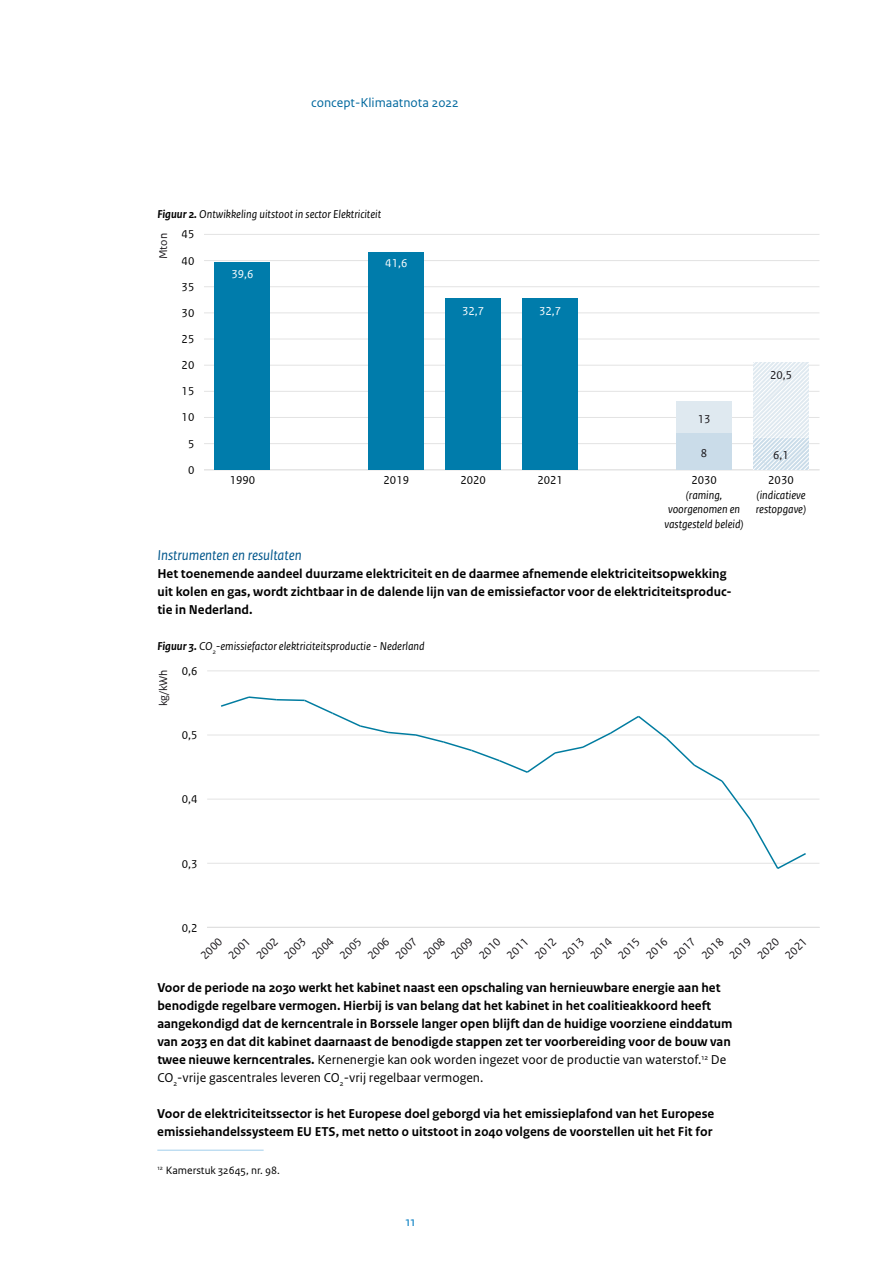
<style>
.page{position:relative;width:893px;height:1263px;background:#fff}
.page>*{position:absolute;margin:0;border:0;box-sizing:border-box;transform-origin:0 0}
.Tussenkop_1_-_blauw{font:italic 15px "Rijksoverheid Sans Text";color:#00568b}
.P_Broodtekst_met_wit{font:700 13.5px/18px "Rijksoverheid Sans Text";color:#000}
.t1{font:13.5px "Rijksoverheid Sans Text Regular 2";color:#00689e}
.t2{font:13.5px "Rijksoverheid Sans Text";color:#007bc1}
.Figuurtitel{font:italic 12px "Rijksoverheid Sans Text";color:#000}
.t3{font:12px "Rijksoverheid Sans Text TT";color:#1a171b}
.t4{font:italic 12px/14.4px "Rijksoverheid Sans Text TT";color:#000}
.t5{font:12px "Rijksoverheid Sans Text TT";color:#000}
.t6{font:12px "Rijksoverheid Sans Text TT";color:#fff}
.t7{font:11.7px "Rijksoverheid Sans Text TT Regular 2";color:#1a171b}
.Voetnoot{font:11.25px "Rijksoverheid Sans Text";color:#000}
.s1{font-weight:700}
.s2{font-weight:400}
</style>
<div class="page">
<hr style="left:204px;top:469px;width:615px;height:1px;background:#e3e3e3">
<hr style="left:204px;top:443px;width:615px;height:1px;background:#e3e3e3">
<hr style="left:204px;top:417px;width:615px;height:1px;background:#e3e3e3">
<hr style="left:204px;top:391px;width:615px;height:1px;background:#e3e3e3">
<hr style="left:204px;top:365px;width:615px;height:1px;background:#e3e3e3">
<hr style="left:204px;top:339px;width:615px;height:1px;background:#e3e3e3">
<hr style="left:204px;top:312px;width:615px;height:1px;background:#e3e3e3">
<hr style="left:204px;top:286px;width:615px;height:1px;background:#e3e3e3">
<hr style="left:204px;top:260px;width:615px;height:1px;background:#e3e3e3">
<hr style="left:204px;top:234px;width:615px;height:1px;background:#e3e3e3">
<div style="left:522px;top:299px;width:56px;height:171px;background:#007cab"></div>
<div style="left:446px;top:299px;width:55px;height:171px;background:#007cab"></div>
<div style="left:369px;top:252px;width:55px;height:218px;background:#007cab"></div>
<div style="left:215px;top:263px;width:55px;height:207px;background:#007cab"></div>
<div style="left:676px;top:402px;width:56px;height:31px;background:#dfe9f0"></div>
<div style="left:676px;top:433px;width:56px;height:37px;background:#cadce9"></div>
<svg style="left:753px;top:363px;width:56px;height:75px;fill:#e6edf3"></svg>
<svg style="left:753px;top:438px;width:56px;height:32px"></svg>
<hr style="left:207px;top:927px;width:612px;height:1px;background:#e3e3e3">
<hr style="left:207px;top:863px;width:612px;height:1px;background:#e3e3e3">
<hr style="left:207px;top:799px;width:612px;height:1px;background:#e3e3e3">
<hr style="left:207px;top:735px;width:612px;height:1px;background:#e3e3e3">
<hr style="left:207px;top:670px;width:612px;height:1px;background:#e3e3e3">
<svg style="left:219px;top:696px;width:589px;height:173px"></svg>
<hr style="left:157px;top:1150px;width:107px;height:1px;background:#a1ceeb">
<p class="t1" style="left:311px;top:95px;width:149px">concept-Klimaatnota 2022</p>
<p class="Figuurtitel" style="left:157px;top:207px;width:225px"><span class="s1">Figuur 2.</span> Ontwikkeling uitstoot in sector Elektriciteit</p>
<p class="t7" style="left:157px;top:259px;width:28px;rotate:-90deg">Mton</p>
<p class="t5" style="left:182px;top:228px;width:14px">45</p>
<p class="t5" style="left:182px;top:254px;width:14px">40</p>
<p class="t5" style="left:182px;top:280px;width:14px">35</p>
<p class="t5" style="left:182px;top:306px;width:14px">30</p>
<p class="t5" style="left:182px;top:332px;width:14px">25</p>
<p class="t5" style="left:182px;top:358px;width:14px">20</p>
<p class="t5" style="left:182px;top:384px;width:14px">15</p>
<p class="t5" style="left:182px;top:411px;width:14px">10</p>
<p class="t5" style="left:188px;top:437px;width:8px">5</p>
<p class="t5" style="left:188px;top:463px;width:8px">0</p>
<p class="t6" style="left:231px;top:267px;width:24px">39,6</p>
<p class="t6" style="left:385px;top:257px;width:24px">41,6</p>
<p class="t6" style="left:462px;top:304px;width:24px">32,7</p>
<p class="t6" style="left:539px;top:304px;width:24px">32,7</p>
<p class="t5" style="left:230px;top:474px;width:27px">1990</p>
<p class="t5" style="left:384px;top:474px;width:27px">2019</p>
<p class="t5" style="left:461px;top:474px;width:27px">2020</p>
<p class="t5" style="left:537px;top:474px;width:27px">2021</p>
<p class="t3" style="left:698px;top:412px;width:14px">13</p>
<p class="t3" style="left:701px;top:446px;width:8px">8</p>
<p class="t5" style="left:691px;top:474px;width:27px">2030</p>
<p class="t4" style="left:664px;top:488px;width:81px;text-align:center">(raming, voorgenomen en vastgesteld beleid)</p>
<p class="Tussenkop_1_-_blauw" style="left:157px;top:547px;width:146px">Instrumenten en resultaten</p>
<p class="P_Broodtekst_met_wit" style="left:157px;top:565px;width:576px">Het toenemende aandeel duurzame elektriciteit en de daarmee afnemende elektriciteitsopwekking uit kolen en gas, wordt zichtbaar in de dalende lijn van de emissiefactor voor de elektriciteitsproduc&shy;tie in Nederland.</p>
<p class="Figuurtitel" style="left:157px;top:639px;width:269px"><span class="s1">Figuur 3.</span> CO<sub>2</sub>-emissiefactor elektriciteitsproductie - Nederland</p>
<p class="t7" style="left:157px;top:706px;width:39px;rotate:-90deg">kg/kWh</p>
<p class="t5" style="left:182px;top:664px;width:17px">0,6</p>
<p class="t5" style="left:182px;top:728px;width:17px">0,5</p>
<p class="t3" style="left:770px;top:368px;width:24px">20,5</p>
<p class="t3" style="left:773px;top:448px;width:17px">6,1</p>
<p class="t5" style="left:768px;top:474px;width:27px">2030</p>
<p class="t4" style="left:756px;top:488px;width:52px">(indicatieve restopgave)</p>
<p class="t5" style="left:182px;top:793px;width:17px">0,4</p>
<p class="t5" style="left:182px;top:857px;width:17px">0,3</p>
<p class="t5" style="left:182px;top:921px;width:17px">0,2</p>
<p class="t3" style="left:198px;top:953px;width:27px;rotate:-45deg">2000</p>
<p class="t3" style="left:226px;top:953px;width:27px;rotate:-45deg">2001</p>
<p class="t3" style="left:253px;top:953px;width:27px;rotate:-45deg">2002</p>
<p class="t3" style="left:281px;top:953px;width:27px;rotate:-45deg">2003</p>
<p class="t3" style="left:309px;top:953px;width:27px;rotate:-45deg">2004</p>
<p class="t3" style="left:337px;top:953px;width:27px;rotate:-45deg">2005</p>
<p class="t3" style="left:365px;top:953px;width:27px;rotate:-45deg">2006</p>
<p class="t3" style="left:393px;top:953px;width:27px;rotate:-45deg">2007</p>
<p class="t3" style="left:420px;top:953px;width:27px;rotate:-45deg">2008</p>
<p class="t3" style="left:448px;top:953px;width:27px;rotate:-45deg">2009</p>
<p class="t3" style="left:476px;top:953px;width:27px;rotate:-45deg">2010</p>
<p class="t3" style="left:504px;top:953px;width:27px;rotate:-45deg">2011</p>
<p class="t3" style="left:532px;top:953px;width:27px;rotate:-45deg">2012</p>
<p class="t3" style="left:560px;top:953px;width:27px;rotate:-45deg">2013</p>
<p class="t3" style="left:587px;top:953px;width:27px;rotate:-45deg">2014</p>
<p class="t3" style="left:615px;top:953px;width:27px;rotate:-45deg">2015</p>
<p class="t3" style="left:643px;top:953px;width:27px;rotate:-45deg">2016</p>
<p class="t3" style="left:671px;top:953px;width:27px;rotate:-45deg">2017</p>
<p class="t3" style="left:699px;top:953px;width:27px;rotate:-45deg">2018</p>
<p class="t3" style="left:727px;top:953px;width:27px;rotate:-45deg">2019</p>
<p class="t3" style="left:754px;top:953px;width:27px;rotate:-45deg">2020</p>
<p class="t3" style="left:782px;top:953px;width:27px;rotate:-45deg">2021</p>
<p class="P_Broodtekst_met_wit" style="left:157px;top:979px;width:577px">Voor de periode na 2030 werkt het kabinet naast een opschaling van hernieuwbare energie aan het benodigde regelbare vermogen. Hierbij is van belang dat het kabinet in het coalitieakkoord heef aangekondigd dat de kerncentrale in Borssele langer open blijf dan de huidige voorziene einddatum van 2033 en dat dit kabinet daarnaast de benodigde stappen zet ter voorbereiding voor de bouw van twee nieuwe kerncentrales. <span class="s2">Kernenergie kan ook worden ingezet voor de productie van waterstof.</span><sup>12</sup> <span class="s2">De CO</span><sub>2</sub><span class="s2">-vrije gascentrales leveren CO</span><sub>2</sub><span class="s2">-vrij regelbaar vermogen.</span></p>
<p class="P_Broodtekst_met_wit" style="left:157px;top:1105px;width:558px">Voor de elektriciteitssector is het Europese doel geborgd via het emissieplafond van het Europese emissiehandelssysteem EU ETS, met neto 0 uitstoot in 2040 volgens de voorstellen uit het Fit for</p>
<p class="Voetnoot" style="left:157px;top:1163px;width:124px"><sup>12</sup> Kamerstuk 32645, nr. 98.</p>
<p class="t2" style="left:405px;top:1214px;width:11px">11</p>
</div>
